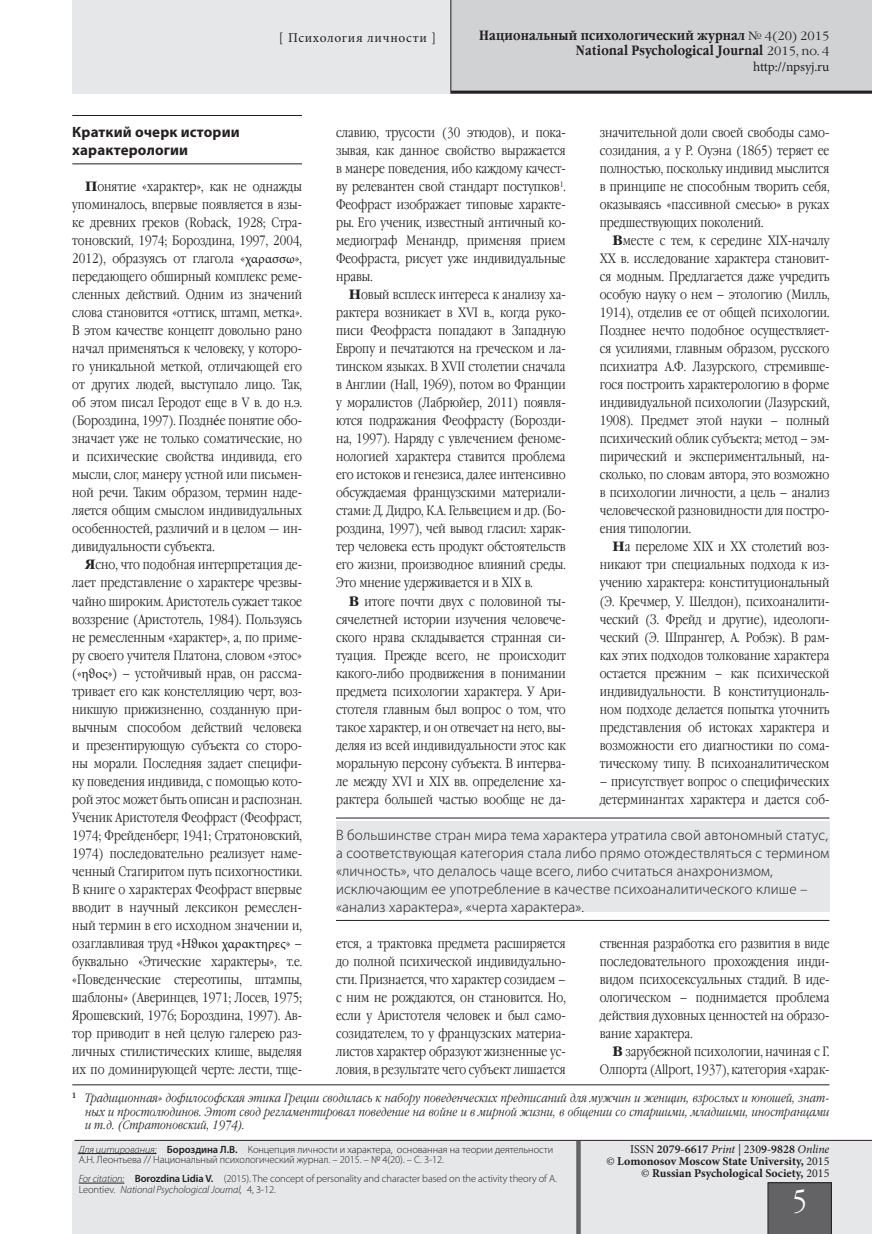
<style>
.page{position:relative;width:872px;height:1234px;background:#fff}
.page>*{position:absolute;margin:0;border:0;box-sizing:border-box;transform-origin:0 0}
.t1{font:30px "Garamond Narrow C";color:#fff}
.Insert___MEDIUM{font:300 15px/18px "Myriad Pro";letter-spacing:.01em;color:#231f20}
.SubHeader___1st_leve{font:700 15px/18px "Myriad Pro";letter-spacing:.01em;color:#231f20}
.Main_text{font:13.5px/18px "Garamond Narrow C";color:#231f20;text-align:justify}
.t2{font:700 13.5px/15px "Garamond Narrow C";letter-spacing:.01em;color:#231f20;text-align:right}
.t3{font:13.5px "Minion Pro";letter-spacing:.045em;color:#231f20}
.t4{font:13.5px "Minion Pro";letter-spacing:-.015em;color:#231f20}
.Footnote___1st{font:italic 12px/13.5px "Garamond Narrow C";letter-spacing:.01em;color:#231f20;text-align:justify}
.t5{font:700 12px/12px "Minion Pro";color:#231f20;text-align:right}
.t6{font:300 10.5px/10.5px "Myriad Pro";letter-spacing:-.01em;color:#231f20}
.s1{font-family:"Garamond C";font-weight:400;font-size:12px}
.s2{font-family:"Garamond C";font-weight:700}
.s3{font-family:"Minion Pro"}
.s4{font-family:"Minion Pro";font-size:15px}
.s5{font-style:italic}
.s6{font-weight:600}
.s7{font-weight:400}
.s8{font-weight:400;font-style:italic}
</style>
<div class="page">
<div style="left:72px;top:1140px;width:800px;height:93px;background:#e6e7e9"></div>
<hr style="left:74px;top:1139px;width:798px;height:1px;background:#231f20">
<div style="left:767px;top:1182px;width:64px;height:51px;background:#636366"></div>
<div style="left:576px;top:1140px;width:5px;height:93px;background:#636366"></div>
<div style="left:72px;top:0;width:800px;height:94px;background:#e6e7e9"></div>
<div style="left:451px;top:0;width:421px;height:94px;background:#d1d2d4"></div>
<hr style="left:451px;top:91px;width:421px;height:3px;background:#231f20">
<hr style="left:450px;top:0;width:1px;height:94px;background:#231f20">
<hr style="left:79px;top:1152px;width:78px;height:1px;background:#231f20">
<hr style="left:79px;top:1182px;width:45px;height:1px;background:#231f20">
<hr style="left:72px;top:115px;width:230px;height:1px;background:#231f20">
<hr style="left:72px;top:163px;width:230px;height:1px;background:#231f20">
<div style="left:336px;top:821px;width:493px;height:90px;background:#e6e7e9"></div>
<hr style="left:336px;top:817px;width:493px;height:1px;background:#231f20">
<hr style="left:336px;top:919px;width:493px;height:1px;background:#231f20">
<hr style="left:72px;top:1084px;width:757px;height:1px;background:#231f20">
<p class="t3" style="left:279px;top:28px;width:158px">[ Психология личности ]</p>
<p class="t2" style="left:479px;top:28px;width:352px">Национальный психологический журнал <span class="s1">№ 4(20) 2015<br></span>National Psychological Journal <span class="s1">2015, no. 4</span></p>
<p class="t4" style="left:753px;top:57px;width:78px">http://npsyj.ru</p>
<p class="SubHeader___1st_leve" style="left:72px;top:123px;width:169px">Краткий очерк истории характерологии</p>
<p class="Main_text" style="left:72px;top:178px;width:231px;text-indent:13px"><span class="s2">П</span>онятие «характер», как не однажды упоминалось, впервые появляется в язы&shy;ке древних греков (Roback, 1928; Стра&shy;тоновский, 1974; Бороздина, 1997, 2004, 2012), образуясь от глагола «<span class="s3">χαρασσω</span>», передающего обширный комплекс реме&shy;сленных действий. Одним из значений слова становится «оттиск, штамп, метка».<br>В этом качестве концепт довольно рано начал применяться к человеку, у которо&shy;го уникальной меткой, отличающей его от других людей, выступало лицо. Так, об этом писал Геродот еще в V в. до н.э. (Бороздина, 1997). Поздн<span class="s4">é</span>е понятие обо&shy;значает уже не только соматические, но и психические свойства индивида, его мысли, слог, манеру устной или письмен&shy;ной речи. Таким образом, термин наде&shy;ляется общим смыслом индивидуальных особенностей, различий и в целом — ин&shy;дивидуальности субъекта.</p>
<p class="Main_text" style="left:72px;top:556px;width:231px;text-indent:13px"><span class="s2">Я</span>сно, что подобная интерпретация де&shy;лает представление о характере чрезвы&shy;чайно широким. Аристотель сужает такое воззрение (Аристотель, 1984). Пользуясь не ремесленным «характер», а, по приме&shy;ру своего учителя Платона, словом «этос» («<span class="s3">ηϑος</span>») – устойчивый нрав, он рассма&shy;тривает его как констелляцию черт, воз&shy;никшую прижизненно, созданную при&shy;вычным способом действий человека и презентирующую субъекта со сторо&shy;ны морали. Последняя задает специфи&shy;ку поведения индивида, с помощью кото&shy;рой этос может быть описан и распознан.<br>Ученик Аристотеля Феофраст (Феофраст, 1974; Фрейденберг, 1941; Стратоновский, 1974) последовательно реализует наме&shy;ченный Стагиритом путь психогностики.<br>В книге о характерах Феофраст впервые вводит в научный лексикон ремеслен&shy;ный термин в его исходном значении и, озаглавливая труд «<span class="s3">Ηϑικοι χαρακτηρες</span>» – буквально «Этические характеры», т.е. «Поведенческие стереотипы, штампы, шаблоны» (Аверинцев, 1971; Лосев, 1975; Ярошевский, 1976; Бороздина, 1997). Ав&shy;тор приводит в ней целую галерею раз&shy;личных стилистических клише, выделяя их по доминирующей черте: лести, тще-</p>
<p class="Main_text" style="left:336px;top:124px;width:231px">славию, трусости (30 этюдов), и пока&shy;зывая, как данное свойство выражается в манере поведения, ибо каждому качест&shy;ву релевантен свой стандарт поступков<sup>1</sup>.<br>Феофраст изображает типовые характе&shy;ры. Его ученик, известный античный ко&shy;медиограф Менандр, применяя прием Феофраста, рисует уже индивидуальные нравы.</p>
<p class="Main_text" style="left:336px;top:286px;width:231px;text-indent:13px"><span class="s2">Н</span>овый всплеск интереса к анализу ха&shy;рактера возникает в XVI в., когда руко&shy;писи Феофраста попадают в Западную Европу и печатаются на греческом и ла&shy;тинском языках. В XVII столетии сначала в Англии (Hall, 1969), потом во Франции у моралистов (Лабрюйер, 2011) появля&shy;ются подражания Феофрасту (Борозди&shy;на, 1997). Наряду с увлечением феноме&shy;нологией характера ставится проблема его истоков и генезиса, далее интенсивно обсуждаемая французскими материали&shy;стами: Д. Дидро, К.А. Гельвецием и др. (Бо&shy;роздина, 1997), чей вывод гласил: харак&shy;тер человека есть продукт обстоятельств его жизни, производное влияний среды.<br>Это мнение удерживается и в XIX в.</p>
<p class="Main_text" style="left:336px;top:592px;width:231px;text-indent:13px"><span class="s2">В</span> итоге почти двух с половиной ты&shy;сячелетней истории изучения человече&shy;ского нрава складывается странная си&shy;туация. Прежде всего, не происходит какого-либо продвижения в понимании предмета психологии характера. У Ари&shy;стотеля главным был вопрос о том, что такое характер, и он отвечает на него, вы&shy;деляя из всей индивидуальности этос как моральную персону субъекта. В интерва&shy;ле между XVI и XIX вв. определение ха&shy;рактера большей частью вообще не да-</p>
<p class="Main_text" style="left:600px;top:124px;width:231px">значительной доли своей свободы само&shy;созидания, а у Р. Оуэна (1865) теряет ее полностью, поскольку индивид мыслится в принципе не способным творить себя, оказываясь «пассивной смесью» в руках предшествующих поколений.</p>
<p class="Main_text" style="left:600px;top:232px;width:231px;text-indent:13px"><span class="s2">В</span>месте с тем, к середине XIX-началу XX в. исследование характера становит&shy;ся модным. Предлагается даже учредить особую науку о нем – этологию (Милль, 1914), отделив ее от общей психологии.<br>Позднее нечто подобное осуществляет&shy;ся усилиями, главным образом, русского психиатра А.Ф. Лазурского, стремивше&shy;гося построить характерологию в форме индивидуальной психологии (Лазурский, 1908). Предмет этой науки – полный психический облик субъекта; метод – эм&shy;пирический и экспериментальный, на&shy;сколько, по словам автора, это возможно в психологии личности, а цель – анализ человеческой разновидности для постро&shy;ения типологии.</p>
<p class="Main_text" style="left:600px;top:538px;width:231px;text-indent:13px"><span class="s2">Н</span>а переломе XIX и XX столетий воз&shy;никают три специальных подхода к из&shy;учению характера: конституциональный (Э. Кречмер, У. Шелдон), психоаналити&shy;ческий (З. Фрейд и другие), идеологи&shy;ческий (Э. Шпрангер, А. Робэк). В рам&shy;ках этих подходов толкование характера остается прежним – как психической индивидуальности. В конституциональ&shy;ном подходе делается попытка уточнить представления об истоках характера и возможности его диагностики по сома&shy;тическому типу. В психоаналитическом</p>
<p class="Main_text" style="left:600px;top:772px;width:231px">– присутствует вопрос о специфических детерминантах характера и дается соб-</p>
<p class="Insert___MEDIUM" style="left:336px;top:825px;width:495px">В большинстве стран мира тема характера утратила свой автономный статус, а соответствующая категория стала либо прямо отождествляться с термином «личность», что делалось чаще всего, либо считаться анахронизмом, исключающим ее употребление в качестве психоаналитического клише – «анализ характера», «черта характера».</p>
<p class="Main_text" style="left:336px;top:934px;width:231px">ется, а трактовка предмета расширяется до полной психической индивидуально&shy;сти. Признается, что характер созидаем – с ним не рождаются, он становится. Но, если у Аристотеля человек и был само&shy;созидателем, то у французских материа&shy;листов характер образуют жизненные ус&shy;ловия, в результате чего субъект лишается</p>
<p class="Main_text" style="left:600px;top:934px;width:231px">ственная разработка его развития в виде последовательного прохождения инди&shy;видом психосексуальных стадий. В иде&shy;ологическом – поднимается проблема действия духовных ценностей на образо&shy;вание характера.</p>
<p class="Main_text" style="left:600px;top:1042px;width:231px;text-align:right"><span class="s2">В</span> зарубежной психологии, начиная с Г.<br>Олпорта (Allport, 1937), категория «харак-</p>
<p class="Footnote___1st" style="left:85px;top:1091px;width:746px;text-indent:-13px"><sup>1</sup> Традиционная» дофилософская этика Греции сводилась к набору поведенческих предписаний для мужчин и женщин, взрослых и юношей, знат&shy;ных и простолюдинов. Этот свод регламентировал поведение на войне и в мирной жизни, в общении со старшими, младшими, иностранцами и т.д. (Стратоновский, 1974).</p>
<p class="t6" style="left:79px;top:1143px;width:476px"><span class="s5">Для цитирования:</span> <span class="s6">Бороздина Л.В.</span> Концепция личности и характера, основанная на теории деятельности<br>А.Н. Леонтьева // Национальный психологический журнал. – 2015. – № 4(20). – С. 3-12.</p>
<p class="t6" style="left:79px;top:1172px;width:480px"><span class="s5">For citation:</span> <span class="s6">Borozdina Lidia V.</span> (2015). The concept of personality and character based on the activity theory of A.<br>Leontiev. <span class="s5">National Psychological Journal,</span> 4, 3-12.</p>
<p class="t5" style="left:606px;top:1143px;width:225px"><span class="s7">ISSN</span> <span class="s6">2079-6617</span> <span class="s8">Print</span> <span class="s7">| 230</span><span class="s6">9-9828</span> <span class="s8">Online<br>©</span> Lomonosov Moscow State University, <span class="s7">2015 ©</span> Russian Psychological Society, <span class="s7">2015</span></p>
<h1 class="t1" style="left:792px;top:1183px;width:16px">5</h1>
</div>
